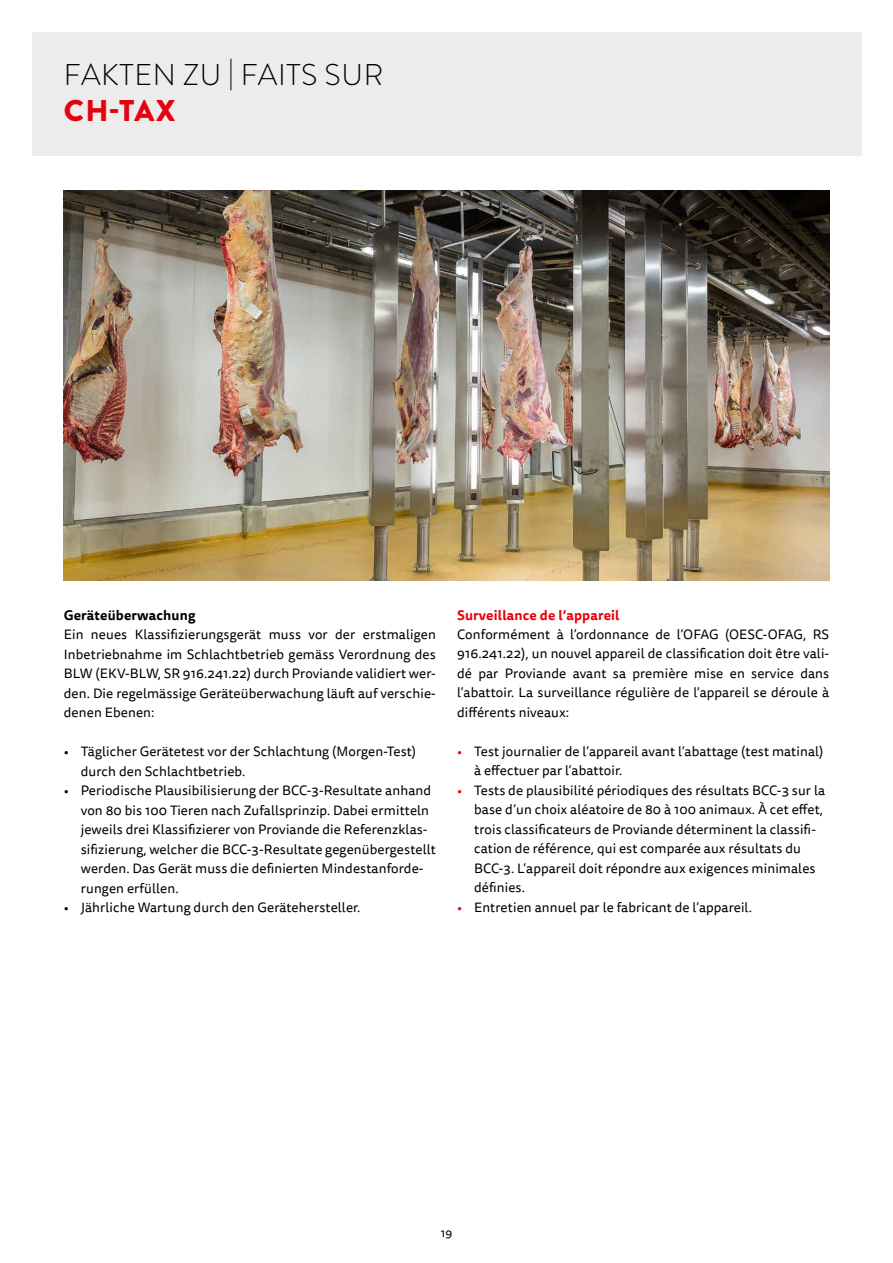
<style>
.page{position:relative;width:893px;height:1263px;background:#fff}
.page>*{position:absolute;margin:0;border:0;box-sizing:border-box;transform-origin:0 0}
.t1{font:300 30px "Brandon Grotesque";letter-spacing:.02em;color:#000}
.t2{font:900 30px "Brandon Grotesque";color:#e7000e}
.t3{font:13.5px/19.5px "Tisa Sans Pro";letter-spacing:.01em;color:#000}
.t4{font:700 13.5px "Tisa Sans Pro";letter-spacing:.01em;color:#e7000e}
.t5{font:700 13.5px "Tisa Sans Pro";letter-spacing:.01em;color:#000}
.t6{font:12px "Tisa Sans Pro";color:#000}
.s1{color:#e7000e}
</style>
<div class="page">
<div style="left:32px;top:32px;width:829px;height:123px;background:#ececec"></div>
<img style="left:64px;top:190px;width:765px;height:390px">
<h1 class="t1" style="left:64px;top:54px;width:321px">FAKTEN ZU | FAITS SUR</h1>
<h1 class="t2" style="left:64px;top:89px;width:113px">CH-TAX</h1>
<p class="t5" style="left:64px;top:605px;width:133px">Geräteüberwachung</p>
<p class="t3" style="left:64px;top:625px;width:374px;text-align:justify">Ein neues Klassifizierungsgerät muss vor der erstmaligen Inbetriebnahme im Schlachtbetrieb gemäss Verordnung des BLW (EKV-BLW, SR 916.241.22) durch Proviande validiert wer&shy;den. Die regelmässige Geräteüberwachung läuft auf verschie&shy;denen Ebenen:</p>
<p class="t3" style="left:81px;top:742px;width:337px;text-indent:-17px">• Täglicher Gerätetest vor der Schlachtung (Morgen-Test) durch den Schlachtbetrieb.</p>
<p class="t3" style="left:81px;top:781px;width:357px;text-indent:-17px">• Periodische Plausibilisierung der BCC-3-Resultate anhand von 80 bis 100 Tieren nach Zufallsprinzip. Dabei ermitteln jeweils drei Klassifizierer von Proviande die Referenzklas&shy;sifizierung, welcher die BCC-3-Resultate gegenübergestellt werden. Das Gerät muss die definierten Mindestanforde&shy;rungen erfüllen.</p>
<p class="t3" style="left:64px;top:898px;width:298px">• Jährliche Wartung durch den Gerätehersteller.</p>
<p class="t4" style="left:457px;top:605px;width:164px">Surveillance de l’appareil</p>
<p class="t3" style="left:457px;top:625px;width:374px;text-align:justify">Conformément à l’ordonnance de l’OFAG (OESC-OFAG, RS 916.241.22), un nouvel appareil de classification doit être vali&shy;dé par Proviande avant sa première mise en service dans l’abattoir. La surveillance régulière de l’appareil se déroule à différents niveaux:</p>
<p class="t3" style="left:474px;top:742px;width:351px;text-indent:-17px"><span class="s1">•</span> Test journalier de l’appareil avant l’abattage (test matinal) à effectuer par l’abattoir.</p>
<p class="t3" style="left:474px;top:781px;width:352px;text-indent:-17px"><span class="s1">•</span> Tests de plausibilité périodiques des résultats BCC-3 sur la base d’un choix aléatoire de 80 à 100 animaux. À cet effet, trois classificateurs de Proviande déterminent la classifi&shy;cation de référence, qui est comparée aux résultats du BCC-3. L’appareil doit répondre aux exigences minimales définies.</p>
<p class="t3" style="left:457px;top:898px;width:296px"><span class="s1">•</span> Entretien annuel par le fabricant de l’appareil.</p>
<p class="t6" style="left:441px;top:1225px;width:13px">19</p>
</div>
